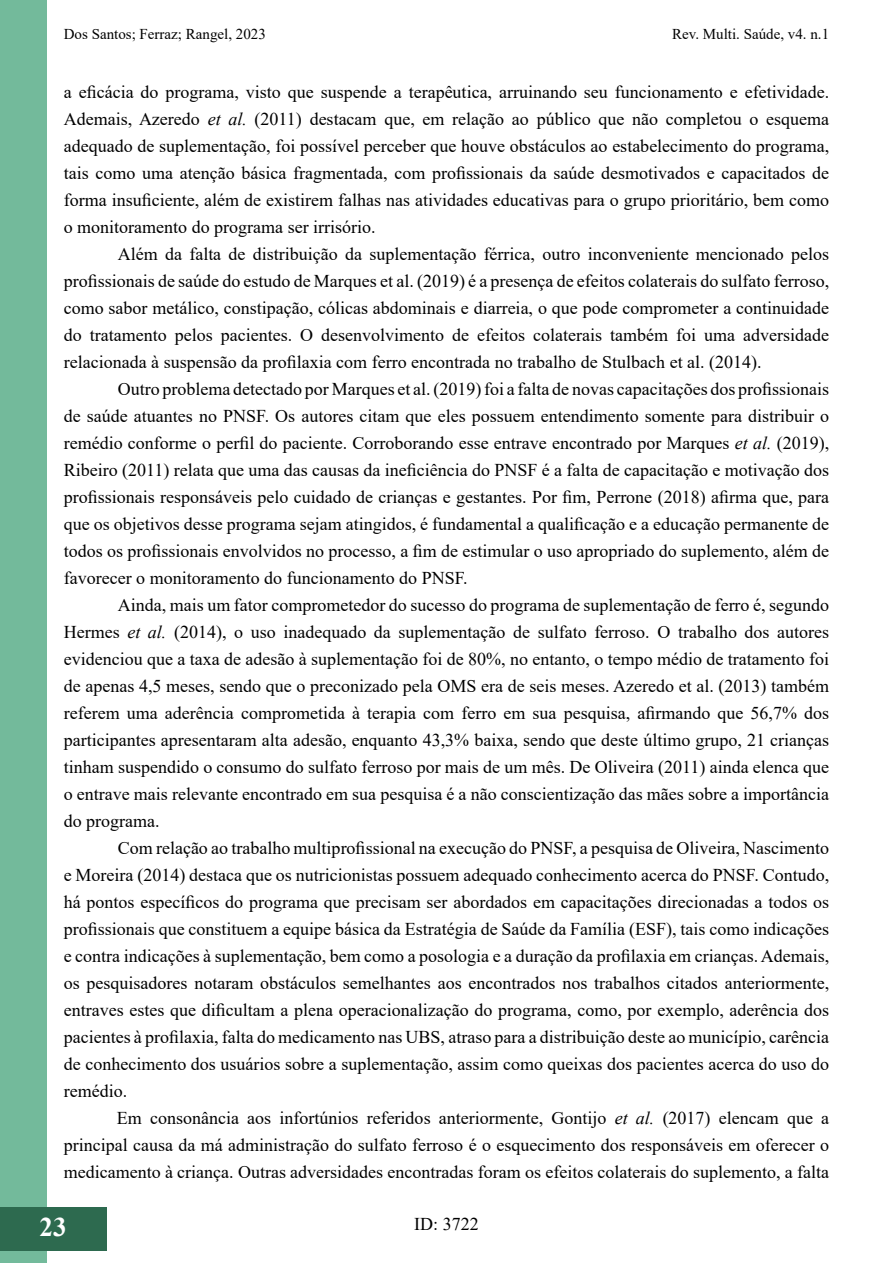
<style>
.page{position:relative;width:893px;height:1263px;background:#fff}
.page>*{position:absolute;margin:0;border:0;box-sizing:border-box;transform-origin:0 0}
.t1{font:700 27px "Times New Roman";color:#fff}
.t2{font:18px/27px "Times New Roman";color:#000;text-align:justify}
.t3{font:15px "Times New Roman";color:#000}
.t4{font:15px "Times New Roman";color:#000}
.s1{font-style:italic}
</style>
<div class="page">
<div style="left:0;top:1px;width:47px;height:1262px;background:#73ba9b"></div>
<div style="left:0;top:1207px;width:106px;height:43px;background:#2d6a4f"></div>
<p class="t3" style="left:64px;top:24px;width:204px">Dos Santos; Ferraz; Rangel, 2023</p>
<p class="t4" style="left:672px;top:24px;width:158px">Rev. Multi. Saúde, v4. n.1</p>
<p class="t2" style="left:64px;top:77px;width:767px">a eficácia do programa, visto que suspende a terapêutica, arruinando seu funcionamento e efetividade.<br>Ademais, Azeredo <span class="s1">et al.</span> (2011) destacam que, em relação ao público que não completou o esquema adequado de suplementação, foi possível perceber que houve obstáculos ao estabelecimento do programa, tais como uma atenção básica fragmentada, com profissionais da saúde desmotivados e capacitados de forma insuficiente, além de existirem falhas nas atividades educativas para o grupo prioritário, bem como o monitoramento do programa ser irrisório.</p>
<p class="t2" style="left:64px;top:239px;width:767px;text-indent:54px">Além da falta de distribuição da suplementação férrica, outro inconveniente mencionado pelos profissionais de saúde do estudo de Marques et al. (2019) é a presença de efeitos colaterais do sulfato ferroso, como sabor metálico, constipação, cólicas abdominais e diarreia, o que pode comprometer a continuidade do tratamento pelos pacientes. O desenvolvimento de efeitos colaterais também foi uma adversidade relacionada à suspensão da profilaxia com ferro encontrada no trabalho de Stulbach et al. (2014).</p>
<p class="t2" style="left:64px;top:374px;width:767px;text-indent:54px">Outro problema detectado por Marques et al. (2019) foi a falta de novas capacitações dos profissionais de saúde atuantes no PNSF. Os autores citam que eles possuem entendimento somente para distribuir o remédio conforme o perfil do paciente. Corroborando esse entrave encontrado por Marques <span class="s1">et al.</span> (2019), Ribeiro (2011) relata que uma das causas da ineficiência do PNSF é a falta de capacitação e motivação dos profissionais responsáveis pelo cuidado de crianças e gestantes. Por fim, Perrone (2018) afirma que, para que os objetivos desse programa sejam atingidos, é fundamental a qualificação e a educação permanente de todos os profissionais envolvidos no processo, a fim de estimular o uso apropriado do suplemento, além de favorecer o monitoramento do funcionamento do PNSF.</p>
<p class="t2" style="left:64px;top:590px;width:767px;text-indent:54px">Ainda, mais um fator comprometedor do sucesso do programa de suplementação de ferro é, segundo Hermes <span class="s1">et al.</span> (2014), o uso inadequado da suplementação de sulfato ferroso. O trabalho dos autores evidenciou que a taxa de adesão à suplementação foi de 80%, no entanto, o tempo médio de tratamento foi de apenas 4,5 meses, sendo que o preconizado pela OMS era de seis meses. Azeredo et al. (2013) também referem uma aderência comprometida à terapia com ferro em sua pesquisa, afirmando que 56,7% dos participantes apresentaram alta adesão, enquanto 43,3% baixa, sendo que deste último grupo, 21 crianças tinham suspendido o consumo do sulfato ferroso por mais de um mês. De Oliveira (2011) ainda elenca que o entrave mais relevante encontrado em sua pesquisa é a não conscientização das mães sobre a importância do programa.</p>
<p class="t2" style="left:64px;top:833px;width:767px;text-indent:54px">Com relação ao trabalho multiprofissional na execução do PNSF, a pesquisa de Oliveira, Nascimento e Moreira (2014) destaca que os nutricionistas possuem adequado conhecimento acerca do PNSF. Contudo, há pontos específicos do programa que precisam ser abordados em capacitações direcionadas a todos os profissionais que constituem a equipe básica da Estratégia de Saúde da Família (ESF), tais como indicações e contra indicações à suplementação, bem como a posologia e a duração da profilaxia em crianças. Ademais, os pesquisadores notaram obstáculos semelhantes aos encontrados nos trabalhos citados anteriormente, entraves estes que dificultam a plena operacionalização do programa, como, por exemplo, aderência dos pacientes à profilaxia, falta do medicamento nas UBS, atraso para a distribuição deste ao município, carência de conhecimento dos usuários sobre a suplementação, assim como queixas dos pacientes acerca do uso do remédio.</p>
<p class="t2" style="left:64px;top:1103px;width:767px;text-indent:53px">Em consonância aos infortúnios referidos anteriormente, Gontijo <span class="s1">et al.</span> (2017) elencam que a principal causa da má administração do sulfato ferroso é o esquecimento dos responsáveis em oferecer o medicamento à criança. Outras adversidades encontradas foram os efeitos colaterais do suplemento, a falta</p>
<h1 class="t1" style="left:40px;top:1207px;width:28px">23</h1>
<p class="t2" style="left:414px;top:1210px;width:66px">ID: 3722</p>
</div>
